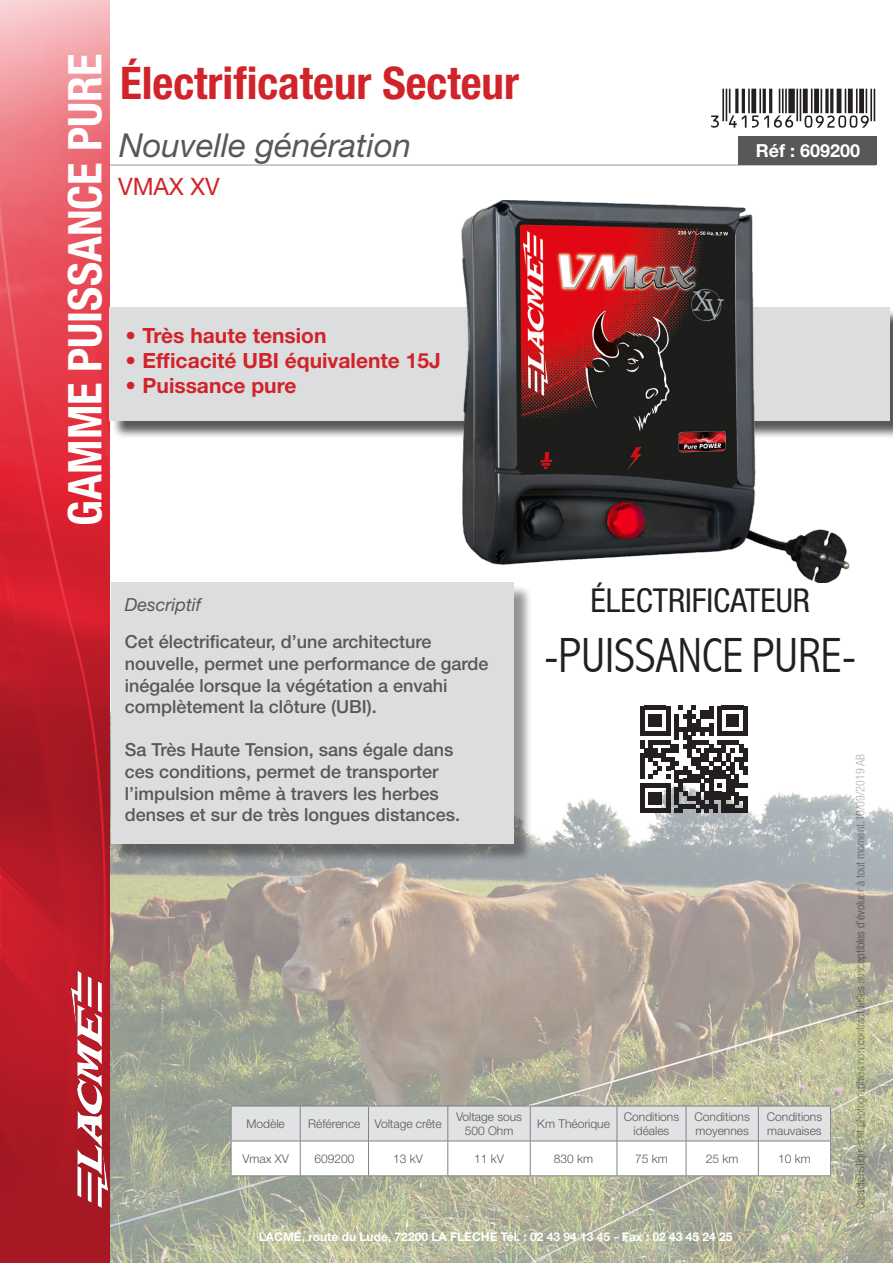
<style>
.page{position:relative;width:893px;height:1263px;background:#fff}
.page>*{position:absolute;margin:0;border:0;box-sizing:border-box;transform-origin:0 0}
.t1{font:300 condensed 49.5px "Abadi";color:#231f20}
.GAMME{font:700 condensed 46.5px "Helvetica Neue LT Std";color:#fff}
.FAMILLE{font:700 condensed 45px "Helvetica Neue LT Std";color:#d1232a}
.ACCROCHE{font:italic 33px "Helvetica Neue LT Std";color:#57585a}
.t2{font:condensed 33px "Helvetica Neue LT Std";color:#231f20}
.NOM_PRODUIT{font:24px "Helvetica Neue LT Std";color:#d1232a}
.t3{font:700 21px "Helvetica Neue LT Std";color:#d1232a}
.Paragraphe_Titre{font:500 18px/21.6px "Helvetica Neue LT Std";color:#57585a}
.REFERENCE{font:700 18px "Helvetica Neue LT Std";color:#fff}
.DESCRIPTIF{font:italic 18px "Helvetica Neue LT Std";color:#57585a}
.t4{font:300 12px/14.4px "Helvetica Neue LT Std";color:#57585a;text-align:center}
.t5{font:300 condensed 12px "Helvetica Neue LT Std";color:#57585a}
.ADRESSE{font:700 12px "Helvetica Neue LT Std";color:#fff}
</style>
<div class="page">
<hr style="left:110px;top:164px;width:766px;height:2px;background:#b8b9bc">
<img style="left:110px;top:600px;width:783px;height:663px">
<img style="left:0;top:0;width:110px;height:1263px">
<div style="left:739px;top:136px;width:138px;height:28px;background:#57585a"></div>
<svg style="left:232px;top:1107px;width:598px;height:68px"></svg>
<hr style="left:368px;top:1106px;width:1px;height:35px;background:#808285">
<hr style="left:448px;top:1106px;width:1px;height:35px;background:#808285">
<hr style="left:530px;top:1106px;width:1px;height:35px;background:#808285">
<hr style="left:617px;top:1106px;width:1px;height:35px;background:#808285">
<hr style="left:686px;top:1106px;width:1px;height:35px;background:#808285">
<hr style="left:758px;top:1106px;width:1px;height:35px;background:#808285">
<hr style="left:830px;top:1106px;width:1px;height:35px;background:#808285">
<hr style="left:231px;top:1141px;width:69px;height:1px;background:#808285">
<hr style="left:300px;top:1141px;width:68px;height:1px;background:#808285">
<hr style="left:368px;top:1141px;width:80px;height:1px;background:#808285">
<hr style="left:448px;top:1141px;width:82px;height:1px;background:#808285">
<hr style="left:530px;top:1141px;width:87px;height:1px;background:#808285">
<hr style="left:617px;top:1141px;width:69px;height:1px;background:#808285">
<hr style="left:686px;top:1141px;width:72px;height:1px;background:#808285">
<hr style="left:758px;top:1141px;width:73px;height:1px;background:#808285">
<hr style="left:368px;top:1141px;width:1px;height:34px;background:#808285">
<hr style="left:448px;top:1141px;width:1px;height:34px;background:#808285">
<hr style="left:530px;top:1141px;width:1px;height:34px;background:#808285">
<hr style="left:617px;top:1141px;width:1px;height:34px;background:#808285">
<hr style="left:686px;top:1141px;width:1px;height:34px;background:#808285">
<hr style="left:758px;top:1141px;width:1px;height:34px;background:#808285">
<hr style="left:830px;top:1141px;width:1px;height:34px;background:#808285">
<hr style="left:231px;top:1106px;width:69px;height:1px;background:#808285">
<hr style="left:231px;top:1106px;width:1px;height:35px;background:#808285">
<hr style="left:300px;top:1106px;width:68px;height:1px;background:#808285">
<hr style="left:300px;top:1106px;width:1px;height:35px;background:#808285">
<hr style="left:368px;top:1106px;width:80px;height:1px;background:#808285">
<hr style="left:448px;top:1106px;width:82px;height:1px;background:#808285">
<hr style="left:530px;top:1106px;width:87px;height:1px;background:#808285">
<hr style="left:617px;top:1106px;width:69px;height:1px;background:#808285">
<hr style="left:686px;top:1106px;width:72px;height:1px;background:#808285">
<hr style="left:758px;top:1106px;width:73px;height:1px;background:#808285">
<hr style="left:231px;top:1141px;width:1px;height:34px;background:#808285">
<hr style="left:300px;top:1141px;width:1px;height:34px;background:#808285">
<hr style="left:231px;top:1175px;width:69px;height:1px;background:#808285">
<hr style="left:300px;top:1175px;width:68px;height:1px;background:#808285">
<hr style="left:368px;top:1175px;width:80px;height:1px;background:#808285">
<hr style="left:448px;top:1175px;width:82px;height:1px;background:#808285">
<hr style="left:530px;top:1175px;width:87px;height:1px;background:#808285">
<hr style="left:617px;top:1175px;width:69px;height:1px;background:#808285">
<hr style="left:686px;top:1175px;width:72px;height:1px;background:#808285">
<hr style="left:758px;top:1175px;width:73px;height:1px;background:#808285">
<div style="left:113px;top:585px;width:419px;height:278px;background:#231f20;opacity:.48"></div>
<div style="left:111px;top:582px;width:402px;height:262px;background:#dcdddf"></div>
<div style="left:112px;top:309px;width:781px;height:131px;background:#231f20;opacity:.75"></div>
<div style="left:110px;top:307px;width:780px;height:114px;background:#dcdddf"></div>
<img style="left:461px;top:201px;width:388px;height:381px">
<svg style="left:711px;top:89px;width:164px;height:39px"></svg>
<img style="left:72px;top:972px;width:35px;height:235px">
<svg style="left:640px;top:706px;width:107px;height:107px"></svg>
<p class="GAMME" style="left:57px;top:526px;width:473px;rotate:-90deg">GAMME PUISSANCE PURE</p>
<p class="FAMILLE" style="left:120px;top:56px;width:400px">Électrificateur Secteur</p>
<p class="ACCROCHE" style="left:119px;top:125px;width:294px">Nouvelle génération</p>
<p class="NOM_PRODUIT" style="left:118px;top:172px;width:103px">VMAX XV</p>
<p class="t3" style="left:126px;top:322px;width:202px">• Très haute tension</p>
<p class="t3" style="left:126px;top:347px;width:317px">• Efficacité UBI équivalente 15J</p>
<p class="t3" style="left:126px;top:372px;width:173px">• Puissance pure</p>
<p class="REFERENCE" style="left:756px;top:139px;width:106px">Réf : 609200</p>
<p class="t2" style="left:590px;top:581px;width:221px">ÉLECTRIFICATEUR</p>
<p class="t1" style="left:544px;top:626px;width:313px">-PUISSANCE PURE-</p>
<p class="DESCRIPTIF" style="left:125px;top:594px;width:78px">Descriptif</p>
<p class="Paragraphe_Titre" style="left:125px;top:631px;width:365px">Cet électrificateur, d’une architecture nouvelle, permet une performance de garde inégalée lorsque la végétation a envahi complètement la clôture (UBI).</p>
<p class="Paragraphe_Titre" style="left:125px;top:739px;width:337px">Sa Très Haute Tension, sans égale dans ces conditions, permet de transporter l’impulsion même à travers les herbes denses et sur de très longues distances.</p>
<p class="t5" style="left:853px;top:1209px;width:456px;rotate:-90deg">Caractéristiques et photographies non contractuelles susceptibles d’évoluer à tout moment.10/09/2019 AB</p>
<p class="t4" style="left:247px;top:1116px;width:40px">Modèle</p>
<p class="t4" style="left:308px;top:1116px;width:54px">Référence</p>
<p class="t4" style="left:375px;top:1116px;width:69px">Voltage crête</p>
<p class="t4" style="left:456px;top:1109px;width:68px">Voltage sous<br>500 Ohm</p>
<p class="t4" style="left:537px;top:1116px;width:74px">Km Théorique</p>
<p class="t4" style="left:624px;top:1109px;width:57px">Conditions idéales</p>
<p class="t4" style="left:694px;top:1109px;width:57px;text-align:left">Conditions moyennes</p>
<p class="t4" style="left:767px;top:1109px;width:57px;text-align:left">Conditions mauvaises</p>
<p class="t4" style="left:242px;top:1151px;width:48px">Vmax XV</p>
<p class="t4" style="left:314px;top:1151px;width:42px">609200</p>
<p class="t4" style="left:393px;top:1151px;width:31px">13 kV</p>
<p class="t4" style="left:474px;top:1151px;width:31px">11 kV</p>
<p class="t4" style="left:554px;top:1151px;width:41px">830 km</p>
<p class="t4" style="left:635px;top:1151px;width:34px">75 km</p>
<p class="t4" style="left:706px;top:1151px;width:34px">25 km</p>
<p class="t4" style="left:778px;top:1151px;width:34px">10 km</p>
<p class="ADRESSE" style="left:259px;top:1229px;width:475px">LACMÉ, route du Lude, 72200 LA FLECHE Tél. : 02 43 94 13 45 - Fax : 02 43 45 24 25</p>
</div>
